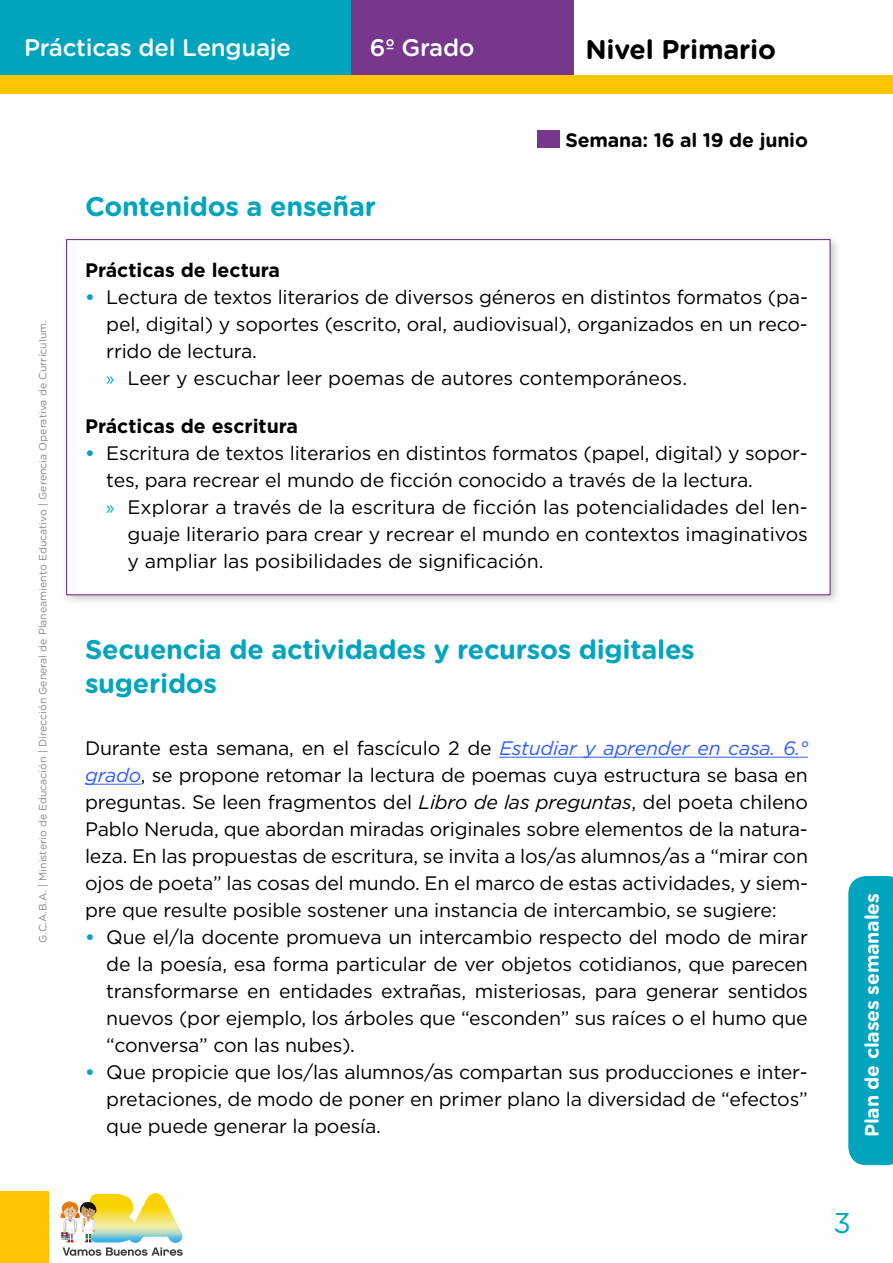
<style>
.page{position:relative;width:893px;height:1263px;background:#fff}
.page>*{position:absolute;margin:0;border:0;box-sizing:border-box;transform-origin:0 0}
.t1{font:28.5px "Gotham Rounded";color:#00a5bd}
.t2{font:700 27px/34.5px "Gotham Rounded";letter-spacing:-.01em;color:#00a5bd}
.t3{font:700 27px "Gotham Rounded";letter-spacing:-.01em;color:#000}
.t4{font:500 24px "Gotham Rounded";letter-spacing:-.01em;color:#fff}
.t5{font:19.5px/27px "Gotham";letter-spacing:-.01em;color:#000;text-align:justify}
.t6{font:700 19.5px "Gotham";color:#000}
.t7{font:700 19.5px "Gotham Rounded";letter-spacing:-.01em;color:#fff}
.t8{font:700 19.5px "Gotham Rounded";letter-spacing:-.01em;color:#000}
.t9{font:10.5px "Gotham Rounded";color:#878787}
.s1{font-weight:700;color:#00a5bd}
.s2{font-family:"Myriad Pro";color:#00a5bd}
.s3{font-style:italic;color:#305cff}
.s4{font-style:italic}
</style>
<div class="page">
<div style="left:0;top:1191px;width:48px;height:72px;background:#fdc500"></div>
<div style="left:0;top:0;width:351px;height:78px;background:#00a5bd"></div>
<div style="left:351px;top:0;width:223px;height:78px;background:#76378d"></div>
<div style="left:0;top:75px;width:893px;height:19px;background:#fdc500"></div>
<svg style="left:848px;top:876px;width:45px;height:289px;background:#08a8bf"></svg>
<svg style="left:60px;top:1193px;width:123px;height:63px"></svg>
<div style="left:61px;top:234px;width:781px;height:373px;background:#000;opacity:.22"></div>
<div style="left:66px;top:239px;width:765px;height:356px;background:#fff;border:1px solid #76378d"></div>
<hr style="left:499px;top:757px;width:309px;height:1px;background:#305cff">
<hr style="left:85px;top:784px;width:56px;height:1px;background:#305cff">
<div style="left:537px;top:130px;width:23px;height:18px;background:#76378d"></div>
<p class="t4" style="left:24px;top:31px;width:268px">Prácticas del Lenguaje</p>
<h2 class="t3" style="left:585px;top:29px;width:192px">Nivel Primario</h2>
<p class="t4" style="left:370px;top:31px;width:106px">6º Grado</p>
<p class="t9" style="left:36px;top:943px;width:624px;rotate:-90deg">G.C.A.B.A. | Ministerio de Educación | Dirección General de Planeamiento Educativo | Gerencia Operativa de Currículum.</p>
<h2 class="t2" style="left:85px;top:188px;width:293px">Contenidos a enseñar</h2>
<p class="t8" style="left:565px;top:125px;width:244px">Semana: 16 al 19 de junio</p>
<p class="t6" style="left:85px;top:257px;width:197px">Prácticas de lectura</p>
<p class="t5" style="left:106px;top:283px;width:703px;text-align:left;text-indent:-21px"><span class="s1">•</span> Lectura de textos literarios de diversos géneros en distintos formatos (pa&shy;pel, digital) y soportes (escrito, oral, audiovisual), organizados en un reco&shy;rrido de lectura.<br><span class="s2">»</span> Leer y escuchar leer poemas de autores contemporáneos.</p>
<p class="t6" style="left:85px;top:413px;width:214px">Prácticas de escritura</p>
<p class="t5" style="left:85px;top:439px;width:724px"><span class="s1">•</span> Escritura de textos literarios en distintos formatos (papel, digital) y sopor-</p>
<p class="t5" style="left:106px;top:466px;width:648px">tes, para recrear el mundo de ficción conocido a través de la lectura.</p>
<p class="t5" style="left:106px;top:493px;width:703px"><span class="s2">»</span> Explorar a través de la escritura de ficción las potencialidades del len-</p>
<p class="t5" style="left:128px;top:521px;width:682px">guaje literario para crear y recrear el mundo en contextos imaginativos</p>
<p class="t5" style="left:128px;top:548px;width:418px">y ampliar las posibilidades de significación.</p>
<h2 class="t2" style="left:85px;top:631px;width:611px">Secuencia de actividades y recursos digitales sugeridos</h2>
<p class="t5" style="left:85px;top:734px;width:724px">Durante esta semana, en el fascículo 2 de <span class="s3">Estudiar y aprender en casa. 6.° grado</span>, se propone retomar la lectura de poemas cuya estructura se basa en preguntas. Se leen fragmentos del <span class="s4">Libro de las preguntas</span>, del poeta chileno Pablo Neruda, que abordan miradas originales sobre elementos de la natura&shy;leza. En las propuestas de escritura, se invita a los/as alumnos/as a “mirar con ojos de poeta” las cosas del mundo. En el marco de estas actividades, y siem&shy;pre que resulte posible sostener una instancia de intercambio, se sugiere:</p>
<p class="t5" style="left:106px;top:923px;width:703px;text-indent:-21px"><span class="s1">•</span> Que el/la docente promueva un intercambio respecto del modo de mirar de la poesía, esa forma particular de ver objetos cotidianos, que parecen transformarse en entidades extrañas, misteriosas, para generar sentidos nuevos (por ejemplo, los árboles que “esconden” sus raíces o el humo que “conversa” con las nubes).</p>
<p class="t5" style="left:106px;top:1058px;width:703px;text-indent:-21px"><span class="s1">•</span> Que propicie que los/las alumnos/as compartan sus producciones e inter&shy;pretaciones, de modo de poner en primer plano la diversidad de “efectos” que puede generar la poesía.</p>
<p class="t7" style="left:858px;top:1137px;width:246px;rotate:-90deg">Plan de clases semanales</p>
<h1 class="t1" style="left:833px;top:1203px;width:19px">3</h1>
</div>
